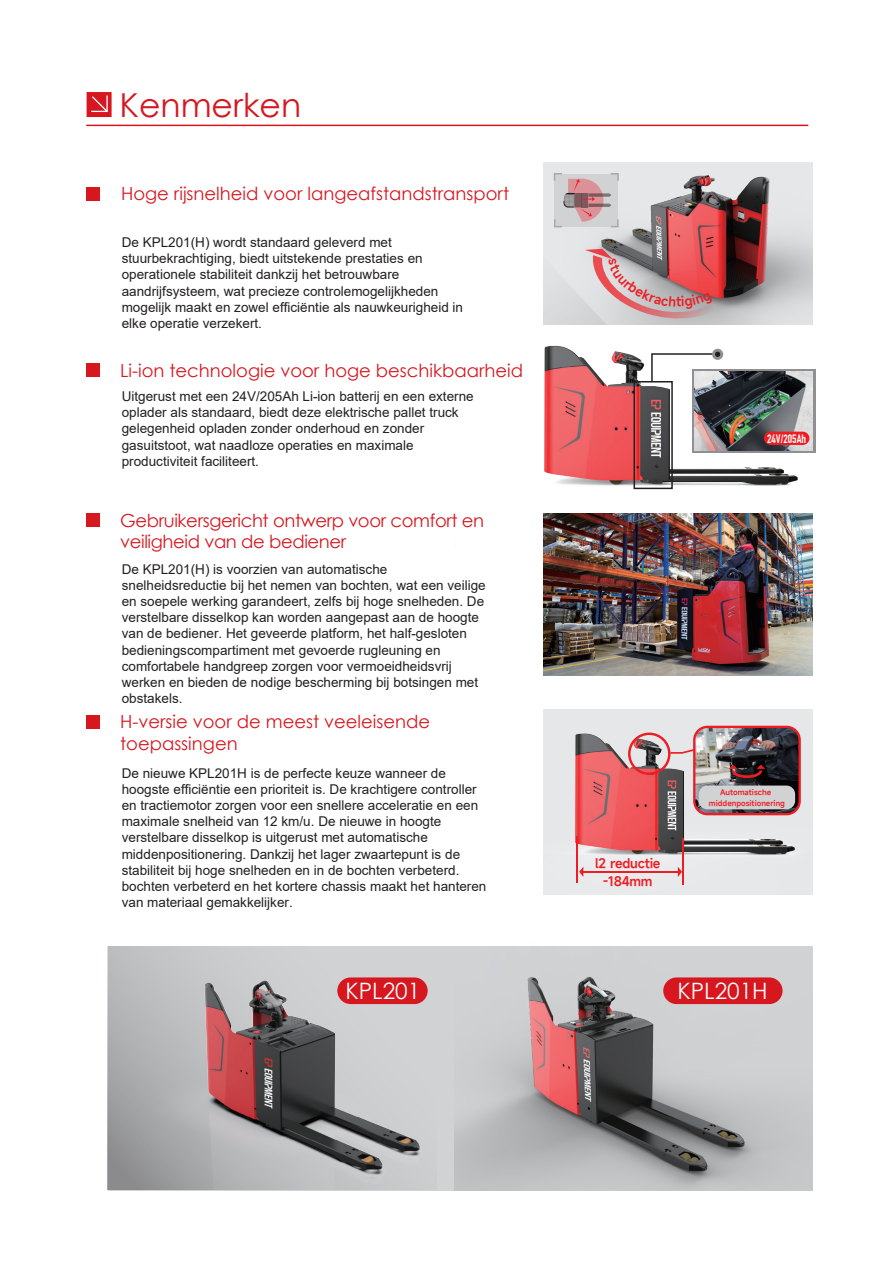
<style>
.page{position:relative;width:893px;height:1263px;background:#fff}
.page>*{position:absolute;margin:0;border:0;box-sizing:border-box;transform-origin:0 0}
.t1{font:33px "Century Gothic";color:#d7171f}
.t2{font:22.65px "Century Gothic";color:#fff}
.t3{font:18px/21.6px "Century Gothic";color:#d7171f}
.t4{font:18px/21.6px "Century Gothic";letter-spacing:-.02em;color:#d7171f}
.t5{font:13.5px/16.2px "Arial";color:#231f20}
.t6{font:600 12.75px/18.3px "Mi Sans";letter-spacing:-.02em;color:#ee1d23;text-align:center}
.t7{font:700 11.85px "DIN Condensed";color:#fff}
.t8{font:600 7.5px/10.8px "Mi Sans";color:#ee1d23;text-align:center}
</style>
<div class="page">
<img style="left:544px;top:345px;width:254px;height:145px">
<div style="left:87px;top:187px;width:13px;height:14px;background:#d7171f"></div>
<div style="left:87px;top:513px;width:13px;height:13px;background:#d7171f"></div>
<div style="left:87px;top:364px;width:13px;height:13px;background:#d7171f"></div>
<div style="left:87px;top:715px;width:13px;height:14px;background:#d7171f"></div>
<hr style="left:86px;top:125px;width:722px;height:1px;background:#d7171f">
<svg style="left:87px;top:92px;width:25px;height:25px"></svg>
<svg style="left:650px;top:352px;width:70px;height:30px"></svg>
<svg style="left:712px;top:349px;width:11px;height:11px"></svg>
<div style="left:633px;top:381px;width:40px;height:108px;border:2px solid #231f20"></div>
<svg style="left:692px;top:369px;width:124px;height:84px"></svg>
<img style="left:543px;top:513px;width:270px;height:162px">
<img style="left:695px;top:372px;width:118px;height:78px">
<div style="left:764px;top:432px;width:45px;height:13px;background:#ee1d23;border-radius:7px"></div>
<img style="left:543px;top:163px;width:270px;height:162px">
<svg style="left:553px;top:172px;width:67px;height:56px;background:#c9b6b8"></svg>
<img style="left:543px;top:709px;width:270px;height:185px">
<hr style="left:576px;top:836px;width:2px;height:46px;background:#ee1d23">
<hr style="left:683px;top:838px;width:1px;height:47px;background:#ee1d23">
<hr style="left:581px;top:871px;width:98px;height:2px;background:#ee1d23">
<svg style="left:678px;top:867px;width:4px;height:10px"></svg>
<div style="left:628px;top:732px;width:42px;height:43px;border:2px solid #ee1d23;border-radius:50%"></div>
<svg style="left:669px;top:744px;width:24px;height:10px"></svg>
<img style="left:694px;top:727px;width:106px;height:87px">
<div style="left:693px;top:726px;width:108px;height:89px;border:2px solid #ee1d23;border-radius:13px"></div>
<svg style="left:729px;top:765px;width:36px;height:13px"></svg>
<div style="left:699px;top:785px;width:96px;height:24px;background:#d1d2d4;border-radius:9px"></div>
<img style="left:636px;top:946px;width:177px;height:244px">
<div style="left:663px;top:977px;width:120px;height:27px;background:#d7171f;border-radius:13px"></div>
<img style="left:107px;top:864px;width:529px;height:327px">
<svg style="left:585px;top:249px;width:143px;height:69px;background:#c49194"></svg>
<h1 class="t1" style="left:120px;top:82px;width:183px">Kenmerken</h1>
<h3 class="t3" style="left:121px;top:183px;width:390px">Hoge rijsnelheid voor langeafstandstransport</h3>
<p class="t5" style="left:122px;top:234px;width:343px">De KPL201(H) wordt standaard geleverd met stuurbekrachtiging, biedt uitstekende prestaties en operationele stabiliteit dankzij het betrouwbare aandrijfsysteem, wat precieze controlemogelijkheden mogelijk maakt en zowel efficiëntie als nauwkeurigheid in elke operatie verzekert.</p>
<h3 class="t3" style="left:120px;top:359px;width:404px">Li-ion technologie voor hoge beschikbaarheid</h3>
<p class="t5" style="left:122px;top:388px;width:353px">Uitgerust met een 24V/205Ah Li-ion batterij en een externe oplader als standaard, biedt deze elektrische pallet truck gelegenheid opladen zonder onderhoud en zonder gasuitstoot, wat naadloze operaties en maximale productiviteit faciliteert.</p>
<h3 class="t4" style="left:120px;top:509px;width:366px">Gebruikersgericht ontwerp voor comfort en veiligheid van de bediener</h3>
<p class="t5" style="left:122px;top:561px;width:365px">De KPL201(H) is voorzien van automatische snelheidsreductie bij het nemen van bochten, wat een veilige en soepele werking garandeert, zelfs bij hoge snelheden. De verstelbare disselkop kan worden aangepast aan de hoogte van de bediener. Het geveerde platform, het half-gesloten bedieningscompartiment met gevoerde rugleuning en comfortabele handgreep zorgen voor vermoeidheidsvrij werken en bieden de nodige bescherming bij botsingen met obstakels.</p>
<h3 class="t3" style="left:120px;top:711px;width:311px">H-versie voor de meest veeleisende toepassingen</h3>
<p class="t5" style="left:122px;top:765px;width:366px">De nieuwe KPL201H is de perfecte keuze wanneer de hoogste efficiëntie een prioriteit is. De krachtigere controller en tractiemotor zorgen voor een snellere acceleratie en een maximale snelheid van 12 km/u. De nieuwe in hoogte verstelbare disselkop is uitgerust met automatische middenpositionering. Dankzij het lager zwaartepunt is de stabiliteit bij hoge snelheden en in de bochten verbeterd. bochten verbeterd en het kortere chassis maakt het hanteren van materiaal gemakkelijker.</p>
<p class="t6" style="left:676px;top:292px;width:7px">t</p>
<p class="t7" style="left:767px;top:431px;width:41px">24V/205Ah</p>
<p class="t6" style="left:595px;top:854px;width:67px">l2 reductie -184mm</p>
<p class="t8" style="left:709px;top:787px;width:78px">Automatische middenpositionering</p>
<h2 class="t2" style="left:346px;top:974px;width:76px">KPL201</h2>
<h2 class="t2" style="left:677px;top:974px;width:92px">KPL201H</h2>
</div>
